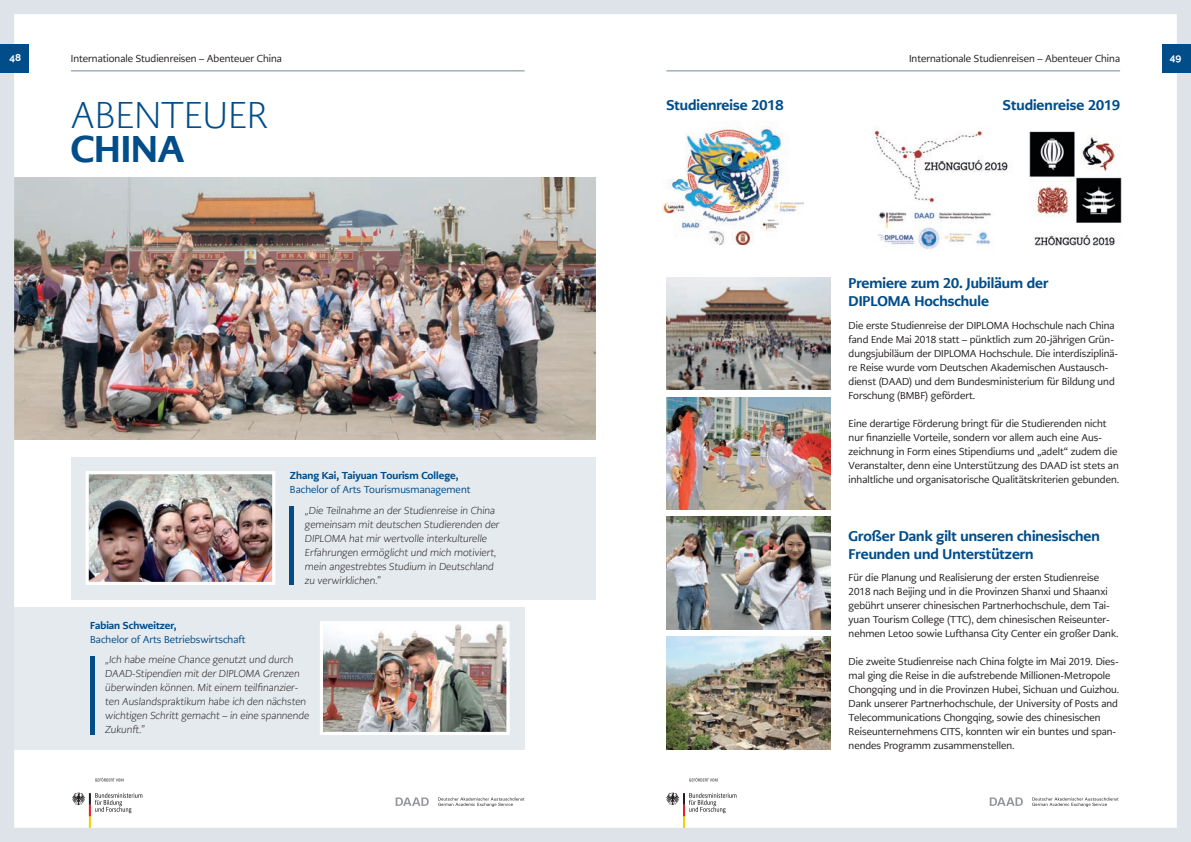
<style>
.page{position:relative;width:1191px;height:842px;background:#fff}
.page>*{position:absolute;margin:0;border:0;box-sizing:border-box;transform-origin:0 0}
.t1{font:300 37px "PMN Caecilia Sans Head";color:#014d8a}
.t2{font:800 37px "PMN Caecilia Sans Head";color:#014d8a}
.t3{font:800 14px/18px "PMN Caecilia Sans Head";color:#014d8a}
.t4{font:10px/14px "PMN Caecilia Sans Head";color:#231f20}
.t5{font:italic 300 10px/14px "PMN Caecilia Sans Head";color:#231f20}
.t6{font:10px "PMN Caecilia Sans Head";color:#014d8a}
.t7{font:800 10px "PMN Caecilia Sans Head";color:#014d8a}
.t8{font:700 10px "Raleway";color:#fff}
</style>
<div class="page">
<img style="left:0;top:0;width:1191px;height:842px">
<hr style="left:666px;top:71px;width:454px;height:1px;background:#738a95">
<hr style="left:71px;top:71px;width:453px;height:1px;background:#738a95">
<img style="left:662px;top:121px;width:142px;height:123px">
<img style="left:873px;top:207px;width:121px;height:44px">
<img style="left:863px;top:127px;width:153px;height:78px">
<img style="left:1029px;top:130px;width:93px;height:94px">
<img style="left:1029px;top:232px;width:93px;height:14px">
<div style="left:0;top:45px;width:28px;height:28px;background:#014d8a"></div>
<div style="left:1162px;top:45px;width:29px;height:28px;background:#014d8a"></div>
<p class="t4" style="left:71px;top:51px;width:212px">Internationale Studienreisen – Abenteuer China</p>
<p class="t4" style="left:909px;top:51px;width:212px">Internationale Studienreisen – Abenteuer China</p>
<p class="t8" style="left:10px;top:52px;width:13px">48</p>
<p class="t8" style="left:1169px;top:52px;width:13px">49</p>
<h1 class="t1" style="left:71px;top:92px;width:199px">ABENTEUER</h1>
<h1 class="t2" style="left:71px;top:124px;width:115px">CHINA</h1>
<p class="t7" style="left:90px;top:619px;width:88px">Fabian Schweitzer,</p>
<p class="t6" style="left:90px;top:633px;width:157px">Bachelor of Arts Betriebswirtschaft</p>
<p class="t7" style="left:290px;top:469px;width:170px">Zhang Kai, Taiyuan Tourism College,</p>
<p class="t6" style="left:290px;top:483px;width:182px">Bachelor of Arts Tourismusmanagement</p>
<p class="t5" style="left:305px;top:503px;width:196px">„Die Teilnahme an der Studienreise in China gemeinsam mit deutschen Studierenden der DIPLOMA hat mir wertvolle interkulturelle Erfahrungen ermöglicht und mich motiviert, mein angestrebtes Studium in Deutschland zu verwirklichen.”</p>
<p class="t5" style="left:105px;top:653px;width:206px">„Ich habe meine Chance genutzt und durch DAAD-Stipendien mit der DIPLOMA Grenzen überwinden können. Mit einem teilfinanzier&shy;ten Auslandspraktikum habe ich den nächsten wichtigen Schritt gemacht – in eine spannende Zukunft.”</p>
<h2 class="t3" style="left:666px;top:96px;width:119px">Studienreise 2018</h2>
<h2 class="t3" style="left:1003px;top:96px;width:119px">Studienreise 2019</h2>
<h2 class="t3" style="left:848px;top:274px;width:201px">Premiere zum 20. Jubiläum der<br>DIPLOMA Hochschule</h2>
<p class="t4" style="left:848px;top:318px;width:271px">Die erste Studienreise der DIPLOMA Hochschule nach China fand Ende Mai 2018 statt – pünktlich zum 20-jährigen Grün&shy;dungsjubiläum der DIPLOMA Hochschule. Die interdisziplinä&shy;re Reise wurde vom Deutschen Akademischen Austausch&shy;dienst (DAAD) und dem Bundesministerium für Bildung und Forschung (BMBF) gefördert.</p>
<p class="t4" style="left:848px;top:416px;width:272px">Eine derartige Förderung bringt für die Studierenden nicht nur finanzielle Vorteile, sondern vor allem auch eine Aus&shy;zeichnung in Form eines Stipendiums und „adelt“ zudem die Veranstalter, denn eine Unterstützung des DAAD ist stets an inhaltliche und organisatorische Qualitätskriterien gebunden.</p>
<h2 class="t3" style="left:848px;top:527px;width:253px">Großer Dank gilt unseren chinesischen<br>Freunden und Unterstützern</h2>
<p class="t4" style="left:848px;top:570px;width:271px">Für die Planung und Realisierung der ersten Studienreise 2018 nach Beijing und in die Provinzen Shanxi und Shaanxi gebührt unserer chinesischen Partnerhochschule, dem Tai&shy;yuan Tourism College (TTC), dem chinesischen Reiseunter&shy;nehmen Letoo sowie Lufthansa City Center ein großer Dank.</p>
<p class="t4" style="left:848px;top:654px;width:272px">Die zweite Studienreise nach China folgte im Mai 2019. Dies&shy;mal ging die Reise in die aufstrebende Millionen-Metropole Chongqing und in die Provinzen Hubei, Sichuan und Guizhou.<br>Dank unserer Partnerhochschule, der University of Posts and Telecommunications Chongqing, sowie des chinesischen Reiseunternehmens CITS, konnten wir ein buntes und span&shy;nendes Programm zusammenstellen.</p>
</div>
